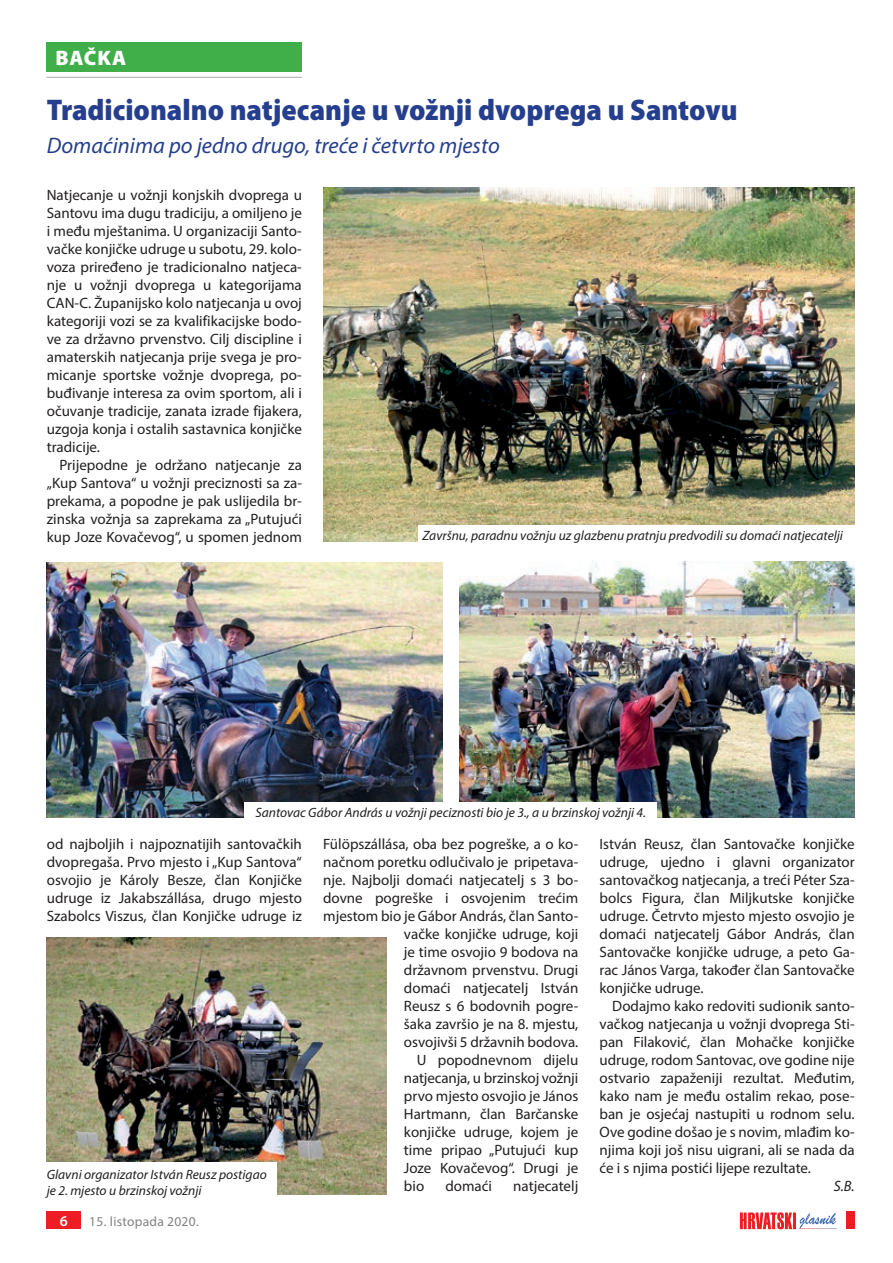
<style>
.page{position:relative;width:893px;height:1263px;background:#fff}
.page>*{position:absolute;margin:0;border:0;box-sizing:border-box;transform-origin:0 0}
.t1{font:900 semi-condensed 30px "Myriad Pro";color:#253f8e}
.t2{font:italic 22.5px "Myriad Pro";color:#253f8e}
.t3{font:900 21px "Myriad Pro";letter-spacing:.035em;color:#fff}
.t4{font:15px/18px "Myriad Pro";color:#231f20;text-align:justify}
.t5{font:italic 15px "Myriad Pro";color:#231f20}
.t6{font:600 15px "Myriad Pro";color:#fff}
.t7{font:italic 13.5px/16.5px "Myriad Pro";color:#231f20}
.t8{font:13.5px "Myriad Pro";letter-spacing:.02em;color:#808285}
</style>
<div class="page">
<svg style="left:740px;top:1212px;width:96px;height:17px"></svg>
<div style="left:846px;top:1212px;width:9px;height:17px;background:#ee1d23"></div>
<div style="left:47px;top:1212px;width:34px;height:17px;background:#ee1d23"></div>
<div style="left:47px;top:43px;width:255px;height:29px;background:#40ae49"></div>
<hr style="left:47px;top:77px;width:255px;height:1px;background:#a8a9ad">
<img style="left:323px;top:187px;width:532px;height:354px">
<img style="left:47px;top:562px;width:395px;height:255px">
<img style="left:47px;top:938px;width:340px;height:257px">
<img style="left:459px;top:561px;width:396px;height:256px">
<div style="left:418px;top:525px;width:451px;height:19px;background:#fff"></div>
<div style="left:244px;top:803px;width:413px;height:19px;background:#fff"></div>
<div style="left:43px;top:1162px;width:234px;height:39px;background:#fff"></div>
<h3 class="t3" style="left:55px;top:44px;width:72px">BaČka</h3>
<h1 class="t1" style="left:47px;top:90px;width:692px">Tradicionalno natjecanje u vožnji dvoprega u Santovu</h1>
<h2 class="t2" style="left:47px;top:132px;width:454px">Domaćinima po jedno drugo, treće i četvrto mjesto</h2>
<p class="t4" style="left:47px;top:186px;width:257px">Natjecanje u vožnji konjskih dvoprega u Santovu ima dugu tradiciju, a omiljeno je i među mještanima. U organizaciji Santo&shy;vačke konjičke udruge u subotu, 29. kolo&shy;voza priređeno je tradicionalno natjeca&shy;nje u vožnji dvoprega u kategorijama CAN-C. Županijsko kolo natjecanja u ovoj kategoriji vozi se za kvalifikacijske bodo&shy;ve za državno prvenstvo. Cilj discipline i amaterskih natjecanja prije svega je pro&shy;micanje sportske vožnje dvoprega, po&shy;buđivanje interesa za ovim sportom, ali i očuvanje tradicije, zanata izrade fijakera, uzgoja konja i ostalih sastavnica konjičke tradicije.</p>
<p class="t4" style="left:47px;top:456px;width:257px;text-indent:13px">Prijepodne je održano natjecanje za „Kup Santova“ u vožnji preciznosti sa za&shy;prekama, a popodne je pak uslijedila br&shy;zinska vožnja sa zaprekama za „Putujući kup Joze Kovačevog“, u spomen jednom</p>
<p class="t7" style="left:422px;top:527px;width:422px">Završnu, paradnu vožnju uz glazbenu pratnju predvodili su domaći natjecatelji</p>
<p class="t7" style="left:255px;top:804px;width:392px">Santovac Gábor András u vožnji peciznosti bio je 3., a u brzinskoj vožnji 4.</p>
<p class="t4" style="left:47px;top:834px;width:257px">od najboljih i najpoznatijih santovačkih dvopregaša. Prvo mjesto i „Kup Santova“ osvojio je Károly Besze, član Konjičke udruge iz Jakabszállása, drugo mjesto Szabolcs Viszus, član Konjičke udruge iz</p>
<p class="t4" style="left:323px;top:834px;width:257px">Fülöpszállása, oba bez pogreške, a o ko-</p>
<p class="t4" style="left:323px;top:852px;width:257px">načnom poretku odlučivalo je pripetava-</p>
<p class="t4" style="left:323px;top:870px;width:257px">nje. Najbolji domaći natjecatelj s 3 bo-</p>
<p class="t4" style="left:323px;top:888px;width:257px">dovne pogreške i osvojenim trećim</p>
<p class="t4" style="left:323px;top:906px;width:257px">mjestom bio je Gábor András, član Santo-</p>
<p class="t4" style="left:404px;top:924px;width:176px">vačke konjičke udruge, koji</p>
<p class="t4" style="left:404px;top:942px;width:176px">je time osvojio 9 bodova na</p>
<p class="t4" style="left:404px;top:960px;width:176px">državnom prvenstvu. Drugi</p>
<p class="t4" style="left:404px;top:978px;width:176px">domaći natjecatelj István</p>
<p class="t4" style="left:404px;top:996px;width:176px">Reusz s 6 bodovnih pogre-</p>
<p class="t4" style="left:404px;top:1014px;width:176px">šaka završio je na 8. mjestu,</p>
<p class="t4" style="left:404px;top:1032px;width:176px">osvojivši 5 državnih bodova.</p>
<p class="t4" style="left:417px;top:1050px;width:163px">U popodnevnom dijelu</p>
<p class="t4" style="left:404px;top:1068px;width:176px">natjecanja, u brzinskoj vožnji</p>
<p class="t4" style="left:404px;top:1086px;width:176px">prvo mjesto osvojio je János</p>
<p class="t4" style="left:404px;top:1104px;width:176px">Hartmann, član Barčanske</p>
<p class="t4" style="left:404px;top:1122px;width:176px">konjičke udruge, kojem je</p>
<p class="t4" style="left:404px;top:1140px;width:176px">time pripao „Putujući kup</p>
<p class="t4" style="left:404px;top:1158px;width:176px">Joze Kovačevog“. Drugi je</p>
<p class="t4" style="left:404px;top:1176px;width:22px">bio</p>
<p class="t4" style="left:445px;top:1176px;width:48px">domaći</p>
<p class="t4" style="left:513px;top:1176px;width:67px">natjecatelj</p>
<p class="t7" style="left:47px;top:1165px;width:221px">Glavni organizator István Reusz postigao je 2. mjesto u brzinskoj vožnji</p>
<p class="t6" style="left:60px;top:1211px;width:10px">6</p>
<p class="t8" style="left:89px;top:1213px;width:111px">15. listopada 2020.</p>
<p class="t4" style="left:600px;top:834px;width:257px">István Reusz, član Santovačke konjičke udruge, ujedno i glavni organizator santovačkog natjecanja, a treći Péter Sza&shy;bolcs Figura, član Miljkutske konjičke udruge. Četrvto mjesto mjesto osvojio je domaći natjecatelj Gábor András, član Santovačke konjičke udruge, a peto Ga&shy;rac János Varga, također član Santovačke konjičke udruge.</p>
<p class="t4" style="left:600px;top:996px;width:257px;text-indent:13px">Dodajmo kako redoviti sudionik santo&shy;vačkog natjecanja u vožnji dvoprega Sti&shy;pan Filaković, član Mohačke konjičke udruge, rodom Santovac, ove godine nije ostvario zapaženiji rezultat. Međutim, kako nam je među ostalim rekao, pose&shy;ban je osjećaj nastupiti u rodnom selu.<br>Ove godine došao je s novim, mlađim ko&shy;njima koji još nisu uigrani, ali se nada da će i s njima postići lijepe rezultate.</p>
<p class="t5" style="left:834px;top:1176px;width:22px">S.B.</p>
</div>
